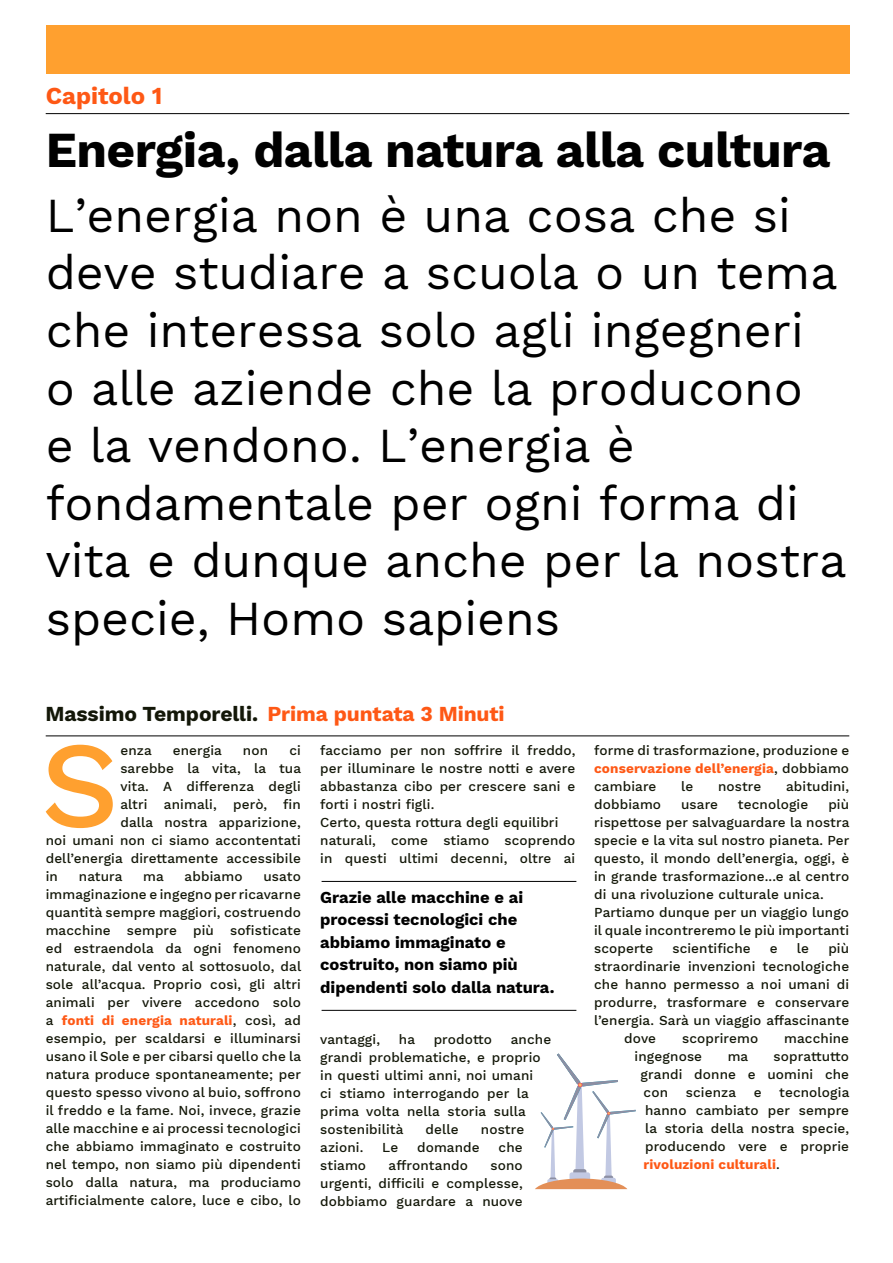
<style>
.page{position:relative;width:893px;height:1263px;background:#fff}
.page>*{position:absolute;margin:0;border:0;box-sizing:border-box;transform-origin:0 0}
.t1{font:500 122.55px "Work Sans";color:#ffa02f}
.t2{font:700 49.5px "Work Sans";letter-spacing:-.01em;color:#000}
.t3{font:48px/57.6px "Work Sans";color:#000}
.t4{font:700 24px "Work Sans";color:#fe5815}
.t5{font:700 21px "Work Sans";letter-spacing:-.005em;color:#fe5815}
.t6{font:700 16.5px/22.5px "Work Sans";color:#000}
.t7{font:500 13.5px/18px "Work Sans";letter-spacing:.01em;color:#131708;text-align:justify}
.s1{color:#131708}
.s2{font-weight:700;color:#fe5815}
</style>
<div class="page">
<div style="left:46px;top:26px;width:803px;height:48px;background:#ffa02f"></div>
<hr style="left:46px;top:736px;width:803px;height:1px;background:#000">
<hr style="left:46px;top:113px;width:803px;height:1px;background:#000">
<hr style="left:322px;top:881px;width:254px;height:1px;background:#000">
<hr style="left:322px;top:1010px;width:254px;height:1px;background:#000">
<svg style="left:535px;top:1053px;width:101px;height:136px"></svg>
<h3 class="t4" style="left:46px;top:82px;width:118px">Capitolo 1</h3>
<h2 class="t2" style="left:46px;top:122px;width:786px">Energia, dalla natura alla cultura</h2>
<h3 class="t3" style="left:46px;top:189px;width:802px">L’energia non è una cosa che si deve studiare a scuola o un tema che interessa solo agli ingegneri<br>o alle aziende che la producono<br>e la vendono. L’energia è fondamentale per ogni forma di vita e dunque anche per la nostra specie, Homo sapiens</h3>
<h3 class="t5" style="left:45px;top:702px;width:461px"><span class="s1">Massimo Temporelli.</span> Prima puntata 3 Minuti</h3>
<h1 class="t1" style="left:40px;top:713px;width:80px">S</h1>
<p class="t7" style="left:120px;top:742px;width:33px">enza</p>
<p class="t7" style="left:173px;top:742px;width:51px">energia</p>
<p class="t7" style="left:243px;top:742px;width:27px">non</p>
<p class="t7" style="left:289px;top:742px;width:13px">ci</p>
<p class="t7" style="left:120px;top:760px;width:182px">sarebbe la vita, la tua</p>
<p class="t7" style="left:120px;top:778px;width:182px">vita. A differenza degli</p>
<p class="t7" style="left:120px;top:796px;width:182px">altri animali, però, fin</p>
<p class="t7" style="left:120px;top:814px;width:182px">dalla nostra apparizione,</p>
<p class="t7" style="left:46px;top:832px;width:257px">noi umani non ci siamo accontentati</p>
<p class="t7" style="left:46px;top:850px;width:257px">dell’energia direttamente accessibile</p>
<p class="t7" style="left:46px;top:868px;width:14px">in</p>
<p class="t7" style="left:79px;top:868px;width:45px">natura</p>
<p class="t7" style="left:143px;top:868px;width:22px">ma</p>
<p class="t7" style="left:185px;top:868px;width:59px">abbiamo</p>
<p class="t7" style="left:46px;top:868px;width:257px;text-indent:218px">usato immaginazione e ingegno per ricavarne quantità sempre maggiori, costruendo macchine sempre più sofisticate ed estraendola da ogni fenomeno naturale, dal vento al sottosuolo, dal sole all’acqua. Proprio così, gli altri animali per vivere accedono solo a <span class="s2">fonti di energia naturali</span>, così, ad esempio, per scaldarsi e illuminarsi usano il Sole e per cibarsi quello che la natura produce spontaneamente; per questo spesso vivono al buio, soffrono il freddo e la fame. Noi, invece, grazie alle macchine e ai processi tecnologici che abbiamo immaginato e costruito nel tempo, non siamo più dipendenti solo dalla natura, ma produciamo artificialmente calore, luce e cibo, lo</p>
<p class="t7" style="left:320px;top:742px;width:257px;text-align:left">facciamo per non soffrire il freddo, per illuminare le nostre notti e avere abbastanza cibo per crescere sani e forti i nostri figli.<br>Certo, questa rottura degli equilibri naturali, come stiamo scoprendo in questi ultimi decenni, oltre ai</p>
<p class="t6" style="left:320px;top:887px;width:236px">Grazie alle macchine e ai processi tecnologici che abbiamo immaginato e costruito, non siamo più dipendenti solo dalla natura.</p>
<p class="t7" style="left:320px;top:1031px;width:61px">vantaggi,</p>
<p class="t7" style="left:399px;top:1031px;width:18px">ha</p>
<p class="t7" style="left:434px;top:1031px;width:60px">prodotto</p>
<p class="t7" style="left:320px;top:1031px;width:233px;text-align:left;text-indent:191px">anche grandi problematiche, e proprio in questi ultimi anni, noi umani<br>ci stiamo interrogando per la prima volta nella storia sulla sostenibilità</p>
<p class="t7" style="left:425px;top:1121px;width:35px">delle</p>
<p class="t7" style="left:481px;top:1121px;width:45px">nostre</p>
<p class="t7" style="left:320px;top:1139px;width:45px">azioni.</p>
<p class="t7" style="left:382px;top:1139px;width:17px">Le</p>
<p class="t7" style="left:417px;top:1139px;width:64px">domande</p>
<p class="t7" style="left:499px;top:1139px;width:26px">che</p>
<p class="t7" style="left:320px;top:1157px;width:47px">stiamo</p>
<p class="t7" style="left:389px;top:1157px;width:81px">affrontando</p>
<p class="t7" style="left:320px;top:1157px;width:204px;text-indent:170px">sono urgenti, difficili e complesse, dobbiamo guardare a nuove</p>
<p class="t7" style="left:594px;top:742px;width:257px">forme di trasformazione, produzione e <span class="s2">conservazione dell’energia</span>, dobbiamo cambiare</p>
<p class="t7" style="left:681px;top:778px;width:14px">le</p>
<p class="t7" style="left:718px;top:778px;width:45px">nostre</p>
<p class="t7" style="left:786px;top:778px;width:65px">abitudini,</p>
<p class="t7" style="left:594px;top:796px;width:257px;text-align:left;text-indent:234px">più rispettose per salvaguardare la nostra specie e la vita sul nostro pianeta. Per questo, il mondo dell’energia, oggi, è in grande trasformazione...e al centro di una rivoluzione culturale unica.<br>Partiamo dunque per un viaggio lungo il quale incontreremo le più importanti scoperte</p>
<p class="t7" style="left:594px;top:796px;width:68px">dobbiamo</p>
<p class="t7" style="left:681px;top:796px;width:38px">usare</p>
<p class="t7" style="left:738px;top:796px;width:72px">tecnologie</p>
<p class="t7" style="left:672px;top:940px;width:80px">scientifiche</p>
<p class="t7" style="left:770px;top:940px;width:9px">e</p>
<p class="t7" style="left:797px;top:940px;width:14px">le</p>
<p class="t7" style="left:828px;top:940px;width:22px">più</p>
<p class="t7" style="left:594px;top:958px;width:257px">straordinarie invenzioni tecnologiche</p>
<p class="t7" style="left:594px;top:976px;width:257px">che hanno permesso a noi umani di</p>
<p class="t7" style="left:594px;top:994px;width:257px">produrre, trasformare e conservare</p>
<p class="t7" style="left:594px;top:1012px;width:257px">l’energia. Sarà un viaggio affascinante</p>
<p class="t7" style="left:624px;top:1030px;width:34px">dove</p>
<p class="t7" style="left:682px;top:1030px;width:78px">scopriremo</p>
<p class="t7" style="left:784px;top:1030px;width:66px">macchine</p>
<p class="t7" style="left:635px;top:1048px;width:69px">ingegnose</p>
<p class="t7" style="left:728px;top:1048px;width:22px">ma</p>
<p class="t7" style="left:641px;top:1048px;width:210px;text-indent:133px">soprattutto grandi donne e uomini che con</p>
<p class="t7" style="left:644px;top:1084px;width:207px;text-indent:136px">tecnologia hanno cambiato per sempre la storia della nostra specie, producendo vere e proprie <span class="s2">rivoluzioni culturali</span>.</p>
<p class="t7" style="left:686px;top:1084px;width:52px">scienza</p>
<p class="t7" style="left:754px;top:1084px;width:9px">e</p>
</div>
